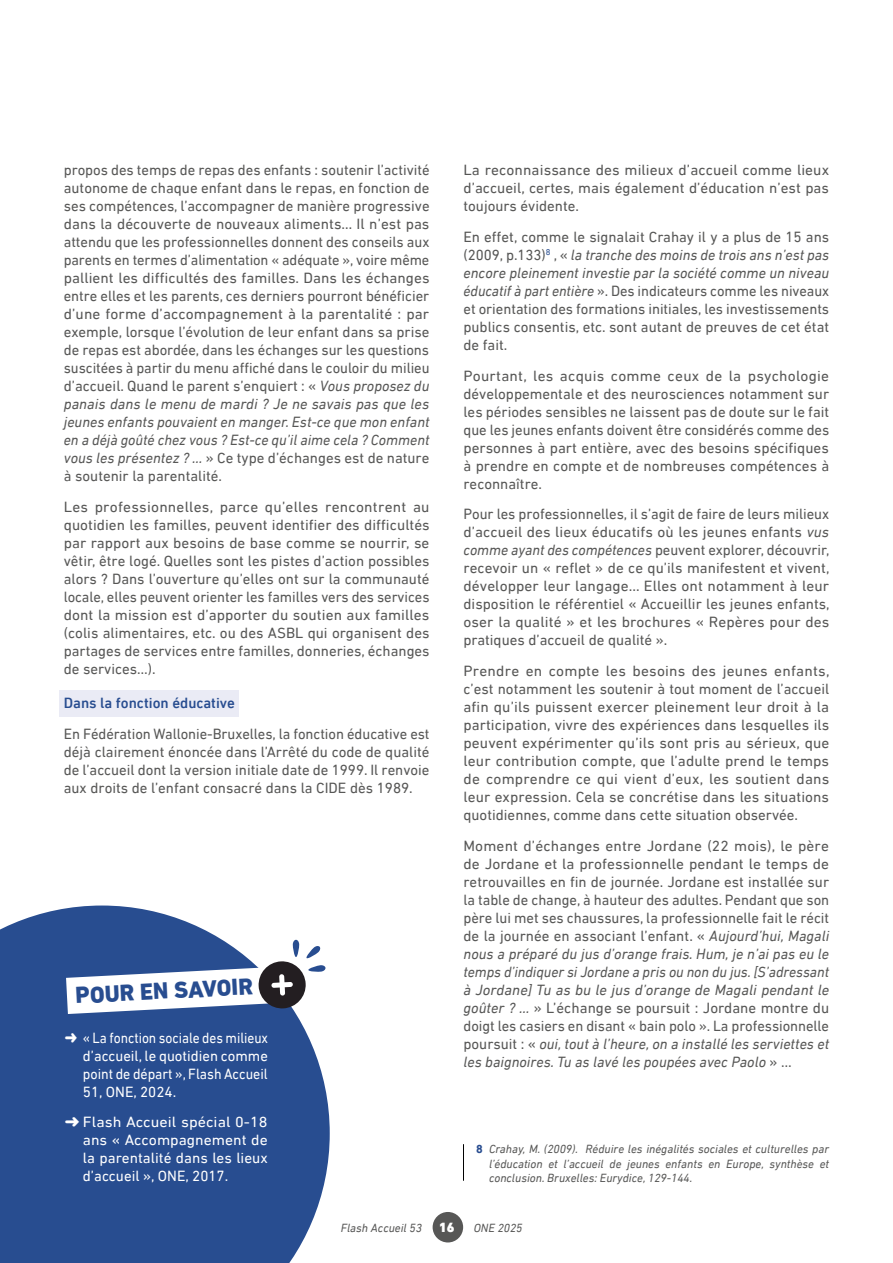
<style>
.page{position:relative;width:893px;height:1263px;background:#fff}
.page>*{position:absolute;margin:0;border:0;box-sizing:border-box;transform-origin:0 0}
.Ressources{font:800 23.4px "DIN Next LT Pro";color:#284d90}
.Texte_body{font:15px/18px "DIN Next LT Pro";color:#575756;text-align:justify}
.Liste_à_puce_Santé{font:15px/18px "DIN Next LT Pro";color:#fff;text-align:justify;scale:.91 1}
.Liste_à_puce_Santé-2{font:15px/18px "DIN Next LT Pro";color:#fff;text-align:justify;scale:1.07 1}
.Sous_titre{font:500 15px "DIN Next LT Pro";color:#284d90}
.t1{font:900 13.5px "DIN Next LT Pro";color:#fff}
.Note_de_bas_de_page_droite{font:italic 12px/14.4px "DIN Next LT Pro";color:#575756;text-align:justify}
.s1{font-style:italic}
.s2{font-weight:700;font-style:normal;color:#284d90}
</style>
<div class="page">
<div style="left:433px;top:1212px;width:30px;height:30px;background:#575756;border-radius:50%"></div>
<div style="left:60px;top:690px;width:179px;height:27px;background:#eaebf5"></div>
<hr style="left:463px;top:1144px;width:1px;height:37px;background:#000">
<svg style="left:0;top:905px;width:330px;height:358px;background:#3d5e9a"></svg>
<svg style="left:66px;top:940px;width:260px;height:74px"></svg>
<p class="Texte_body" style="left:64px;top:161px;width:367px">propos des temps de repas des enfants : soutenir l’activité autonome de chaque enfant dans le repas, en fonction de ses compétences, l’accompagner de manière progressive dans la découverte de nouveaux aliments… Il n’est pas attendu que les professionnelles donnent des conseils aux parents en termes d’alimentation « adéquate », voire même pallient les difficultés des familles. Dans les échanges entre elles et les parents, ces derniers pourront bénéficier d’une forme d’accompagnement à la parentalité : par exemple, lorsque l’évolution de leur enfant dans sa prise de repas est abordée, dans les échanges sur les questions suscitées à partir du menu affiché dans le couloir du milieu d’accueil. Quand le parent s’enquiert : « <span class="s1">Vous proposez du panais dans le menu de mardi ? Je ne savais pas que les jeunes enfants pouvaient en manger. Est-ce que mon enfant en a déjà goûté chez vous ? Est-ce qu’il aime cela ? Comment vous les présentez ? …</span> » Ce type d’échanges est de nature à soutenir la parentalité.</p>
<p class="Texte_body" style="left:64px;top:497px;width:367px">Les professionnelles, parce qu’elles rencontrent au quotidien les familles, peuvent identifier des difficultés par rapport aux besoins de base comme se nourrir, se vêtir, être logé. Quelles sont les pistes d’action possibles alors ? Dans l’ouverture qu’elles ont sur la communauté locale, elles peuvent orienter les familles vers des services dont la mission est d’apporter du soutien aux familles (colis alimentaires, etc. ou des ASBL qui organisent des partages de services entre familles, donneries, échanges de services…).</p>
<h4 class="Sous_titre" style="left:64px;top:694px;width:173px">Dans la fonction éducative</h4>
<p class="Texte_body" style="left:64px;top:725px;width:367px">En Fédération Wallonie-Bruxelles, la fonction éducative est déjà clairement énoncée dans l’Arrêté du code de qualité de l’accueil dont la version initiale date de 1999. Il renvoie aux droits de l’enfant consacré dans la CIDE dès 1989.</p>
<p class="Ressources" style="left:75px;top:982px;width:179px;rotate:-3deg">POUR EN SAVOIR</p>
<p class="Liste_à_puce_Santé" style="left:83px;top:1028px;width:205px;text-indent:-18px">➜ « La fonction sociale des milieux d’accueil, le quotidien comme point de départ », Flash Accueil 51, ONE, 2024.</p>
<p class="Liste_à_puce_Santé-2" style="left:83px;top:1113px;width:174px;text-indent:-18px">➜ Flash Accueil spécial 0-18 ans « Accompagnement de la parentalité dans les lieux d’accueil », ONE, 2017.</p>
<p class="Texte_body" style="left:463px;top:161px;width:367px">La reconnaissance des milieux d’accueil comme lieux d’accueil, certes, mais également d’éducation n’est pas toujours évidente.</p>
<p class="Texte_body" style="left:463px;top:227px;width:367px">En effet, comme le signalait Crahay il y a plus de 15 ans (2009, p.133)<sup>8</sup> , « <span class="s1">la tranche des moins de trois ans n’est pas encore pleinement investie par la société comme un niveau éducatif à part entière</span> ». Des indicateurs comme les niveaux et orientation des formations initiales, les investissements publics consentis, etc. sont autant de preuves de cet état de fait.</p>
<p class="Texte_body" style="left:463px;top:366px;width:367px">Pourtant, les acquis comme ceux de la psychologie développementale et des neurosciences notamment sur les périodes sensibles ne laissent pas de doute sur le fait que les jeunes enfants doivent être considérés comme des personnes à part entière, avec des besoins spécifiques à prendre en compte et de nombreuses compétences à reconnaître.</p>
<p class="Texte_body" style="left:463px;top:505px;width:368px">Pour les professionnelles, il s’agit de faire de leurs milieux d’accueil des lieux éducatifs où les jeunes enfants <span class="s1">vus comme ayant des compétences</span> peuvent explorer, découvrir, recevoir un « reflet » de ce qu’ils manifestent et vivent, développer leur langage… Elles ont notamment à leur disposition le référentiel « Accueillir les jeunes enfants, oser la qualité » et les brochures « Repères pour des pratiques d’accueil de qualité ».</p>
<p class="Texte_body" style="left:463px;top:662px;width:368px">Prendre en compte les besoins des jeunes enfants, c’est notamment les soutenir à tout moment de l’accueil afin qu’ils puissent exercer pleinement leur droit à la participation, vivre des expériences dans lesquelles ils peuvent expérimenter qu’ils sont pris au sérieux, que leur contribution compte, que l’adulte prend le temps de comprendre ce qui vient d’eux, les soutient dans leur expression. Cela se concrétise dans les situations quotidiennes, comme dans cette situation observée.</p>
<p class="Texte_body" style="left:463px;top:836px;width:367px">Moment d’échanges entre Jordane (22 mois), le père de Jordane et la professionnelle pendant le temps de retrouvailles en fin de journée. Jordane est installée sur la table de change, à hauteur des adultes. Pendant que son père lui met ses chaussures, la professionnelle fait le récit de la journée en associant l’enfant. « <span class="s1">Aujourd’hui, Magali nous a préparé du jus d’orange frais. Hum, je n’ai pas eu le temps d’indiquer si Jordane a pris ou non du jus. [S’adressant à Jordane] Tu as bu le jus d’orange de Magali pendant le goûter ? …</span> » L’échange se poursuit : Jordane montre du doigt les casiers en disant « bain polo ». La professionnelle poursuit : « <span class="s1">oui, tout à l’heure, on a installé les serviettes et les baignoires. Tu as lavé les poupées avec Paolo</span> » …</p>
<p class="Note_de_bas_de_page_droite" style="left:489px;top:1142px;width:342px;text-indent:-13px"><span class="s2">8</span> Crahay, M. (2009). Réduire les inégalités sociales et culturelles par l’éducation et l’accueil de jeunes enfants en Europe, synthèse et conclusion. Bruxelles: Eurydice, 129-144.</p>
<p class="Note_de_bas_de_page_droite" style="left:341px;top:1220px;width:83px">Flash Accueil 53</p>
<p class="t1" style="left:439px;top:1219px;width:17px">16</p>
<p class="Note_de_bas_de_page_droite" style="left:474px;top:1220px;width:50px">ONE 2025</p>
</div>
